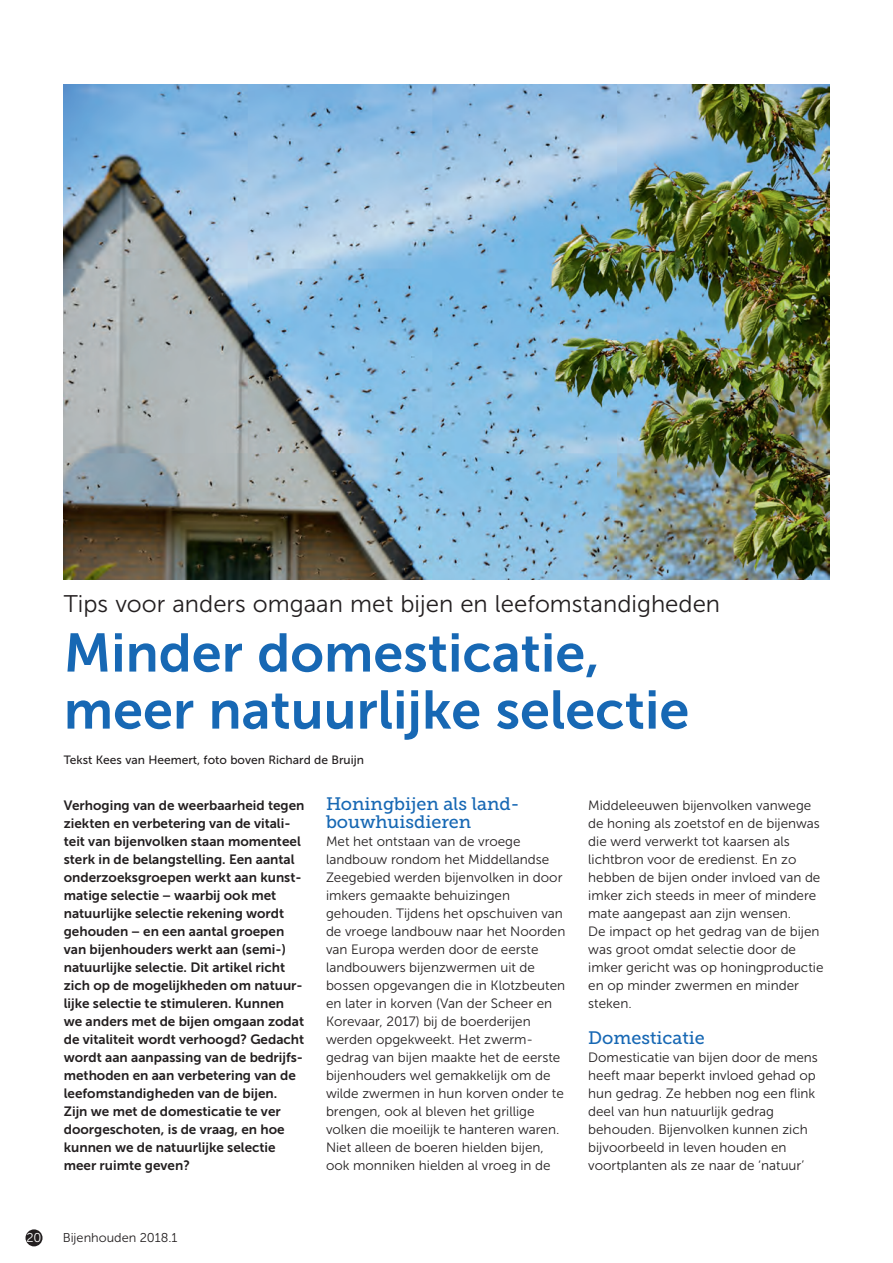
<style>
.page{position:relative;width:893px;height:1263px;background:#fff}
.page>*{position:absolute;margin:0;border:0;box-sizing:border-box;transform-origin:0 0}
.t1{font:54px/57px "Museo Sans 700";color:#1768b4}
.t2{font:24px "Museo Sans 300";color:#231f20}
.t3{font:18px/18px "Museo Slab 500";color:#1768b4}
.t4{font:13.5px/18px "Museo Sans 300";color:#231f20}
.t5{font:13.5px/18px "Museo Sans 700";color:#231f20}
.t6{font:12.75px "Museo Sans 300";color:#231f20}
.t7{font:12.75px "Museo Sans 300";color:#fff}
.t8{font:12px "Museo Sans 500";color:#231f20}
</style>
<div class="page">
<img style="left:64px;top:85px;width:765px;height:494px">
<div style="left:26px;top:1229px;width:17px;height:17px;background:#231f20;border-radius:50%"></div>
<h2 class="t2" style="left:64px;top:591px;width:658px">Tips voor anders omgaan met bijen en leefomstandigheden</h2>
<h1 class="t1" style="left:64px;top:624px;width:627px">Minder domesticatie, meer natuurlijke selectie</h1>
<p class="t8" style="left:64px;top:753px;width:302px">Tekst Kees van Heemert, foto boven Richard de Bruijn</p>
<p class="t5" style="left:64px;top:796px;width:242px">Verhoging van de weerbaarheid tegen ziekten en verbetering van de vitali&shy;teit van bijenvolken staan momenteel sterk in de belangstelling. Een aantal onderzoeksgroepen werkt aan kunst&shy;matige selectie − waarbij ook met natuurlijke selectie rekening wordt gehouden − en een aantal groepen van bijenhouders werkt aan (semi-) natuurlijke selectie. Dit artikel richt zich op de mogelijkheden om natuur&shy;lijke selectie te stimuleren. Kunnen we anders met de bijen omgaan zodat de vitaliteit wordt verhoogd? Gedacht wordt aan aanpassing van de bedrijfs&shy;methoden en aan verbetering van de leefomstandigheden van de bijen.<br>Zijn we met de domesticatie te ver doorgeschoten, is de vraag, en hoe kunnen we de natuurlijke selectie meer ruimte geven?</p>
<h3 class="t3" style="left:326px;top:795px;width:195px">Honingbijen als land&shy;bouwhuisdieren</h3>
<p class="t4" style="left:326px;top:832px;width:241px">Met het ontstaan van de vroege landbouw rondom het Middellandse Zeegebied werden bijenvolken in door imkers gemaakte behuizingen gehouden. Tijdens het opschuiven van de vroege landbouw naar het Noorden van Europa werden door de eerste landbouwers bijenzwermen uit de bossen opgevangen die in Klotzbeuten en later in korven (Van der Scheer en Korevaar, 2017) bij de boerderijen werden opgekweekt. Het zwerm&shy;gedrag van bijen maakte het de eerste bijenhouders wel gemakkelijk om de wilde zwermen in hun korven onder te brengen, ook al bleven het grillige volken die moeilijk te hanteren waren.<br>Niet alleen de boeren hielden bijen, ook monniken hielden al vroeg in de</p>
<p class="t4" style="left:588px;top:796px;width:237px">Middeleeuwen bijenvolken vanwege de honing als zoetstof en de bijenwas die werd verwerkt tot kaarsen als lichtbron voor de eredienst. En zo hebben de bijen onder invloed van de imker zich steeds in meer of mindere mate aangepast aan zijn wensen.<br>De impact op het gedrag van de bijen was groot omdat selectie door de imker gericht was op honingproductie en op minder zwermen en minder steken.</p>
<h3 class="t3" style="left:588px;top:1029px;width:118px">Domesticatie</h3>
<p class="t4" style="left:588px;top:1048px;width:231px">Domesticatie van bijen door de mens heeft maar beperkt invloed gehad op hun gedrag. Ze hebben nog een flink deel van hun natuurlijk gedrag behouden. Bijenvolken kunnen zich bijvoorbeeld in leven houden en voortplanten als ze naar de ‘natuur’</p>
<p class="t7" style="left:26px;top:1231px;width:17px">20</p>
<p class="t6" style="left:63px;top:1231px;width:116px">Bijenhouden 2018.1</p>
</div>
